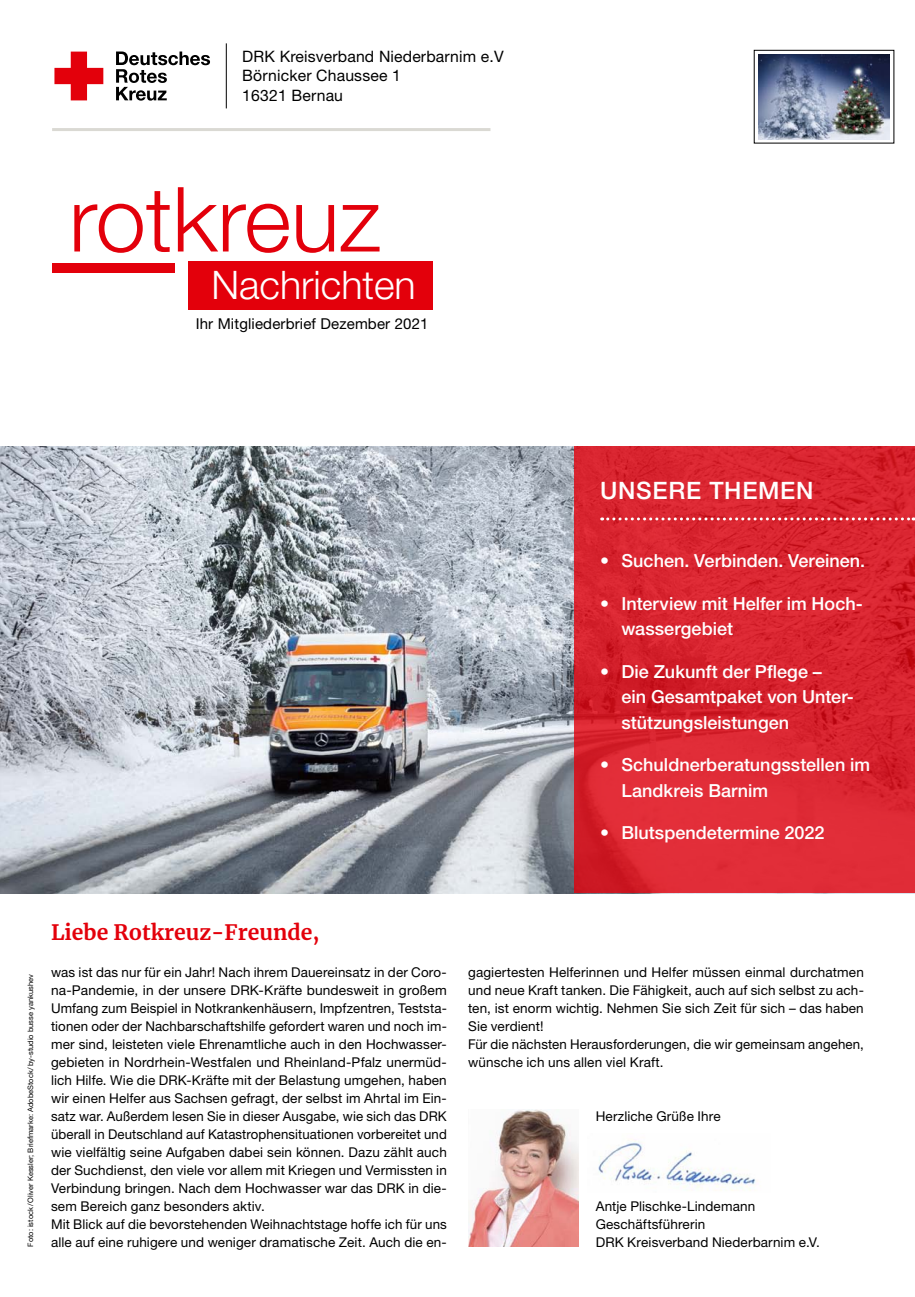
<style>
.page{position:relative;width:915px;height:1297px;background:#fff}
.page>*{position:absolute;margin:0;border:0;box-sizing:border-box;transform-origin:0 0}
.t1{font:300 90px "Helvetica Neue LT Std";color:#e3000b}
.t2{font:300 39.3px "Helvetica Neue LT Pro";color:#fff}
.t3{font:500 24px "Helvetica Neue LT Pro";letter-spacing:.03em;color:#fff}
.t4{font:700 21px "Merriweather";color:#e3000b}
.t5{font:500 18px/25.5px "Helvetica Neue LT Pro";color:#fff}
.t6{font:15.75px "Helvetica Neue LT Pro";letter-spacing:.01em;color:#000}
.t7{font:15px "Helvetica Neue LT Pro";letter-spacing:.01em;color:#000}
.MGB_Copy{font:13.5px/18px "Helvetica Neue LT Pro";letter-spacing:.01em;color:#000;text-align:justify}
.MGB_Fotocredits{font:7.5px "Helvetica Neue LT Pro";color:#000}
</style>
<div class="page">
<img style="left:0;top:446px;width:574px;height:447px">
<svg style="left:574px;top:446px;width:340px;height:447px;background:#d92530"></svg>
<svg style="left:54px;top:52px;width:49px;height:48px"></svg>
<svg style="left:116px;top:52px;width:94px;height:49px"></svg>
<hr style="left:52px;top:128px;width:438px;height:3px;background:#dad9d3">
<hr style="left:226px;top:43px;width:1px;height:65px;background:#000">
<div style="left:188px;top:261px;width:244px;height:49px;background:#e3000b"></div>
<div style="left:52px;top:263px;width:122px;height:9px;background:#e3000b"></div>
<img style="left:468px;top:1109px;width:110px;height:138px">
<div style="left:753px;top:50px;width:140px;height:93px;border:1px solid #000"></div>
<svg style="left:601px;top:517px;width:312px;height:3px"></svg>
<img style="left:598px;top:1140px;width:158px;height:51px">
<img style="left:758px;top:54px;width:131px;height:85px">
<p class="t6" style="left:242px;top:47px;width:263px">DRK Kreisverband Niederbarnim e.V</p>
<p class="t6" style="left:242px;top:66px;width:160px">Börnicker Chaussee 1</p>
<p class="t6" style="left:242px;top:85px;width:102px">16321 Bernau</p>
<p class="t1" style="left:69px;top:164px;width:313px">rotkreuz</p>
<p class="t2" style="left:211px;top:261px;width:206px">Nachrichten</p>
<p class="t7" style="left:196px;top:314px;width:234px">Ihr Mitgliederbrief Dezember 2021</p>
<p class="t3" style="left:600px;top:476px;width:215px">UNSERE THEMEN</p>
<p class="t5" style="left:600px;top:548px;width:266px">• Suchen. Verbinden. Vereinen.</p>
<p class="t5" style="left:621px;top:590px;width:243px;text-indent:-21px">• Interview mit Helfer im Hoch&shy;wassergebiet</p>
<p class="t5" style="left:621px;top:658px;width:234px;text-indent:-21px">• Die Zukunft der Pflege –<br>ein Gesamtpaket von Unter&shy;stützungsleistungen</p>
<p class="t5" style="left:621px;top:752px;width:250px;text-indent:-21px">• Schuldnerberatungsstellen im<br>Landkreis Barnim</p>
<p class="t5" style="left:600px;top:820px;width:226px">• Blutspendetermine 2022</p>
<p class="MGB_Fotocredits" style="left:26px;top:1247px;width:274px;rotate:-90deg">Foto: istock/Oliver Kessler; Briefmarke: AdobeStock/by-studio busse yankushev</p>
<p class="t4" style="left:51px;top:918px;width:270px">Liebe Rotkreuz-Freunde,</p>
<p class="MGB_Copy" style="left:51px;top:962px;width:397px">was ist das nur für ein Jahr! Nach ihrem Dauereinsatz in der Coro&shy;na-Pandemie, in der unsere DRK-Kräfte bundesweit in großem Umfang zum Beispiel in Notkrankenhäusern, Impfzentren, Teststa&shy;tionen oder der Nachbarschaftshilfe gefordert waren und noch im&shy;mer sind, leisteten viele Ehrenamtliche auch in den Hochwasser&shy;gebieten in Nordrhein-Westfalen und Rheinland-Pfalz unermüd&shy;lich Hilfe. Wie die DRK-Kräfte mit der Belastung umgehen, haben wir einen Helfer aus Sachsen gefragt, der selbst im Ahrtal im Ein&shy;satz war. Außerdem lesen Sie in dieser Ausgabe, wie sich das DRK überall in Deutschland auf Katastrophensituationen vorbereitet und wie vielfältig seine Aufgaben dabei sein können. Dazu zählt auch der Suchdienst, den viele vor allem mit Kriegen und Vermissten in Verbindung bringen. Nach dem Hochwasser war das DRK in die&shy;sem Bereich ganz besonders aktiv.</p>
<p class="MGB_Copy" style="left:51px;top:1214px;width:397px">Mit Blick auf die bevorstehenden Weihnachtstage hoffe ich für uns alle auf eine ruhigere und weniger dramatische Zeit. Auch die en-</p>
<p class="MGB_Copy" style="left:468px;top:962px;width:397px">gagiertesten Helferinnen und Helfer müssen einmal durchatmen und neue Kraft tanken. Die Fähigkeit, auch auf sich selbst zu ach&shy;ten, ist enorm wichtig. Nehmen Sie sich Zeit für sich – das haben Sie verdient!</p>
<p class="MGB_Copy" style="left:468px;top:1034px;width:397px">Für die nächsten Herausforderungen, die wir gemeinsam angehen, wünsche ich uns allen viel Kraft.</p>
<p class="MGB_Copy" style="left:595px;top:1106px;width:126px">Herzliche Grüße Ihre</p>
<p class="MGB_Copy" style="left:595px;top:1196px;width:161px">Antje Plischke-Lindemann</p>
<p class="MGB_Copy" style="left:595px;top:1214px;width:111px">Geschäftsführerin</p>
<p class="MGB_Copy" style="left:595px;top:1232px;width:226px">DRK Kreisverband Niederbarnim e.V.</p>
</div>
